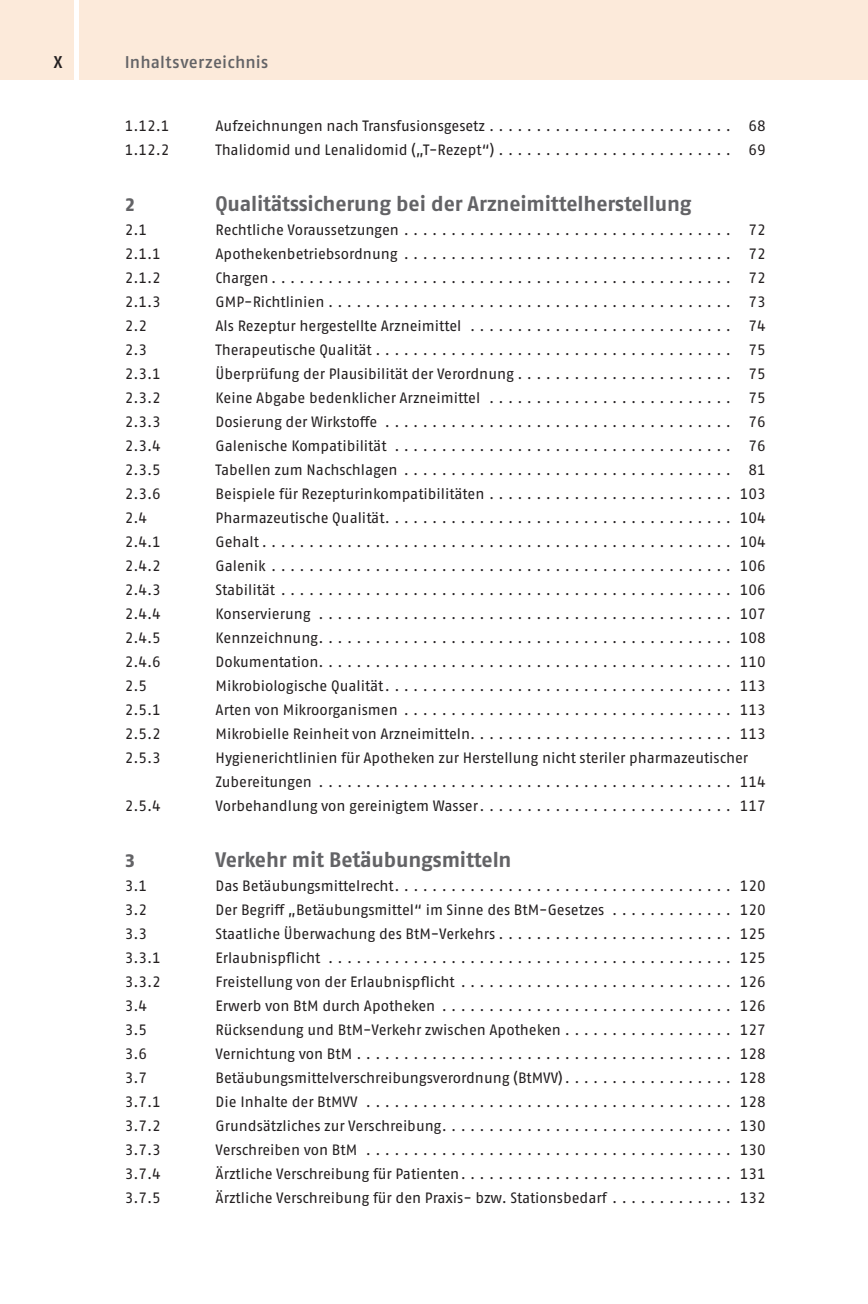
<style>
.page{position:relative;width:868px;height:1304px;background:#fff}
.page>*{position:absolute;margin:0;border:0;box-sizing:border-box;transform-origin:0 0}
.t1{font:700 21px "Fago Pro";letter-spacing:-.005em;color:#636366}
.t2{font:800 18px "Fago Pro";color:#636366}
.t3{font:500 17px "Fago Pro";letter-spacing:.01em;color:#636366}
.t4{font:500 17px "Fago Pro";color:#231f20}
.t5{font:15px/24px "Fago Pro";letter-spacing:-.005em;color:#231f20}
</style>
<div class="page">
<div style="left:0;top:0;width:74px;height:79px;background:#fceada"></div>
<div style="left:79px;top:0;width:788px;height:79px;background:#fceada"></div>
<p class="t4" style="left:54px;top:52px;width:10px">X</p>
<p class="t3" style="left:125px;top:52px;width:145px">Inhaltsverzeichnis</p>
<p class="t5" style="left:125px;top:114px;width:46px">1.12.1</p>
<p class="t5" style="left:215px;top:114px;width:551px">Aufzeichnungen nach Transfusionsgesetz . . . . . . . . . . . . . . . . . . . . . . . . . . 68</p>
<p class="t5" style="left:125px;top:138px;width:46px">1.12.2</p>
<p class="t5" style="left:215px;top:138px;width:551px">Thalidomid und Lenalidomid („T-Rezept“) . . . . . . . . . . . . . . . . . . . . . . . . . 69</p>
<p class="t2" style="left:125px;top:194px;width:12px">2</p>
<h1 class="t1" style="left:215px;top:191px;width:477px">Qualitätssicherung bei der Arzneimittelherstellung</h1>
<p class="t5" style="left:125px;top:218px;width:24px">2.1</p>
<p class="t5" style="left:215px;top:218px;width:551px">RechtlicheVoraussetzungen................................... 72</p>
<p class="t5" style="left:125px;top:242px;width:38px">2.1.1</p>
<p class="t5" style="left:215px;top:242px;width:551px">Apothekenbetriebsordnung ................................... 72</p>
<p class="t5" style="left:125px;top:266px;width:38px">2.1.2</p>
<p class="t5" style="left:215px;top:266px;width:551px">Chargen................................................. 72</p>
<p class="t5" style="left:125px;top:290px;width:38px">2.1.3</p>
<p class="t5" style="left:215px;top:290px;width:551px">GMP-Richtlinien........................................... 73</p>
<p class="t5" style="left:125px;top:314px;width:24px">2.2</p>
<p class="t5" style="left:215px;top:314px;width:551px">Als Rezeptur hergestellte Arzneimittel . . . . . . . . . . . . . . . . . . . . . . . . . . . . 74</p>
<p class="t5" style="left:125px;top:338px;width:24px">2.3</p>
<p class="t5" style="left:215px;top:338px;width:551px">TherapeutischeQualität...................................... 75</p>
<p class="t5" style="left:125px;top:362px;width:38px">2.3.1</p>
<p class="t5" style="left:215px;top:362px;width:551px">Überprüfung der Plausibilität der Verordnung . . . . . . . . . . . . . . . . . . . . . . . 75</p>
<p class="t5" style="left:125px;top:386px;width:38px">2.3.2</p>
<p class="t5" style="left:215px;top:386px;width:551px">Keine Abgabe bedenklicher Arzneimittel . . . . . . . . . . . . . . . . . . . . . . . . . . 75</p>
<p class="t5" style="left:125px;top:410px;width:38px">2.3.3</p>
<p class="t5" style="left:215px;top:410px;width:551px">DosierungderWirkstoffe ..................................... 76</p>
<p class="t5" style="left:125px;top:434px;width:38px">2.3.4</p>
<p class="t5" style="left:215px;top:434px;width:551px">GalenischeKompatibilität .................................... 76</p>
<p class="t5" style="left:125px;top:458px;width:38px">2.3.5</p>
<p class="t5" style="left:215px;top:458px;width:551px">TabellenzumNachschlagen ................................... 81</p>
<p class="t5" style="left:125px;top:482px;width:38px">2.3.6</p>
<p class="t5" style="left:215px;top:482px;width:551px">Beispiele für Rezepturinkompatibilitäten . . . . . . . . . . . . . . . . . . . . . . . . . . 103</p>
<p class="t5" style="left:125px;top:506px;width:24px">2.4</p>
<p class="t5" style="left:215px;top:506px;width:551px">PharmazeutischeQualität..................................... 104</p>
<p class="t5" style="left:125px;top:530px;width:38px">2.4.1</p>
<p class="t5" style="left:215px;top:530px;width:551px">Gehalt.................................................. 104</p>
<p class="t5" style="left:125px;top:554px;width:38px">2.4.2</p>
<p class="t5" style="left:215px;top:554px;width:551px">Galenik................................................. 106</p>
<p class="t5" style="left:125px;top:578px;width:38px">2.4.3</p>
<p class="t5" style="left:215px;top:578px;width:551px">Stabilität................................................ 106</p>
<p class="t5" style="left:125px;top:602px;width:38px">2.4.4</p>
<p class="t5" style="left:215px;top:602px;width:551px">Konservierung ............................................ 107</p>
<p class="t5" style="left:125px;top:626px;width:38px">2.4.5</p>
<p class="t5" style="left:215px;top:626px;width:551px">Kennzeichnung............................................ 108</p>
<p class="t5" style="left:125px;top:650px;width:38px">2.4.6</p>
<p class="t5" style="left:215px;top:650px;width:551px">Dokumentation............................................ 110</p>
<p class="t5" style="left:125px;top:674px;width:24px">2.5</p>
<p class="t5" style="left:215px;top:674px;width:551px">MikrobiologischeQualität..................................... 113</p>
<p class="t5" style="left:125px;top:698px;width:38px">2.5.1</p>
<p class="t5" style="left:215px;top:698px;width:551px">ArtenvonMikroorganismen ................................... 113</p>
<p class="t5" style="left:125px;top:722px;width:38px">2.5.2</p>
<p class="t5" style="left:215px;top:722px;width:551px">Mikrobielle Reinheit von Arzneimitteln. . . . . . . . . . . . . . . . . . . . . . . . . . . . 113</p>
<p class="t5" style="left:125px;top:746px;width:38px">2.5.3</p>
<p class="t5" style="left:215px;top:746px;width:551px">Hygienerichtlinien für Apotheken zur Herstellung nicht steriler pharmazeutischer<br>Zubereitungen ............................................ 114</p>
<p class="t5" style="left:125px;top:794px;width:38px">2.5.4</p>
<p class="t5" style="left:215px;top:794px;width:551px">Vorbehandlung von gereinigtem Wasser. . . . . . . . . . . . . . . . . . . . . . . . . . . 117</p>
<p class="t2" style="left:125px;top:850px;width:12px">3</p>
<h1 class="t1" style="left:215px;top:847px;width:297px">Verkehr mit Betäubungsmitteln</h1>
<p class="t5" style="left:125px;top:874px;width:24px">3.1</p>
<p class="t5" style="left:215px;top:874px;width:551px">DasBetäubungsmittelrecht.................................... 120</p>
<p class="t5" style="left:125px;top:898px;width:24px">3.2</p>
<p class="t5" style="left:215px;top:898px;width:551px">Der Begriff „Betäubungsmittel“ im Sinne des BtM-Gesetzes . . . . . . . . . . . . . 120</p>
<p class="t5" style="left:125px;top:922px;width:24px">3.3</p>
<p class="t5" style="left:215px;top:922px;width:551px">Staatliche Überwachung des BtM-Verkehrs . . . . . . . . . . . . . . . . . . . . . . . . . 125</p>
<p class="t5" style="left:125px;top:946px;width:38px">3.3.1</p>
<p class="t5" style="left:215px;top:946px;width:551px">Erlaubnispflicht ........................................... 125</p>
<p class="t5" style="left:125px;top:970px;width:38px">3.3.2</p>
<p class="t5" style="left:215px;top:970px;width:551px">FreistellungvonderErlaubnispflicht ............................. 126</p>
<p class="t5" style="left:125px;top:994px;width:24px">3.4</p>
<p class="t5" style="left:215px;top:994px;width:551px">ErwerbvonBtMdurchApotheken ............................... 126</p>
<p class="t5" style="left:125px;top:1018px;width:24px">3.5</p>
<p class="t5" style="left:215px;top:1018px;width:551px">Rücksendung und BtM-Verkehr zwischen Apotheken . . . . . . . . . . . . . . . . . . 127</p>
<p class="t5" style="left:125px;top:1042px;width:24px">3.6</p>
<p class="t5" style="left:215px;top:1042px;width:551px">VernichtungvonBtM........................................ 128</p>
<p class="t5" style="left:125px;top:1066px;width:24px">3.7</p>
<p class="t5" style="left:215px;top:1066px;width:551px">Betäubungsmittelverschreibungsverordnung (BtMVV). . . . . . . . . . . . . . . . . . 128</p>
<p class="t5" style="left:125px;top:1090px;width:38px">3.7.1</p>
<p class="t5" style="left:215px;top:1090px;width:551px">DieInhaltederBtMVV ....................................... 128</p>
<p class="t5" style="left:125px;top:1114px;width:38px">3.7.2</p>
<p class="t5" style="left:215px;top:1114px;width:551px">GrundsätzlicheszurVerschreibung............................... 130</p>
<p class="t5" style="left:125px;top:1138px;width:38px">3.7.3</p>
<p class="t5" style="left:215px;top:1138px;width:551px">VerschreibenvonBtM ....................................... 130</p>
<p class="t5" style="left:125px;top:1162px;width:38px">3.7.4</p>
<p class="t5" style="left:215px;top:1162px;width:551px">Ärztliche Verschreibung für Patienten. . . . . . . . . . . . . . . . . . . . . . . . . . . . . 131</p>
<p class="t5" style="left:125px;top:1186px;width:38px">3.7.5</p>
<p class="t5" style="left:215px;top:1186px;width:551px">Ärztliche Verschreibung für den Praxis- bzw. Stationsbedarf . . . . . . . . . . . . . 132</p>
</div>
